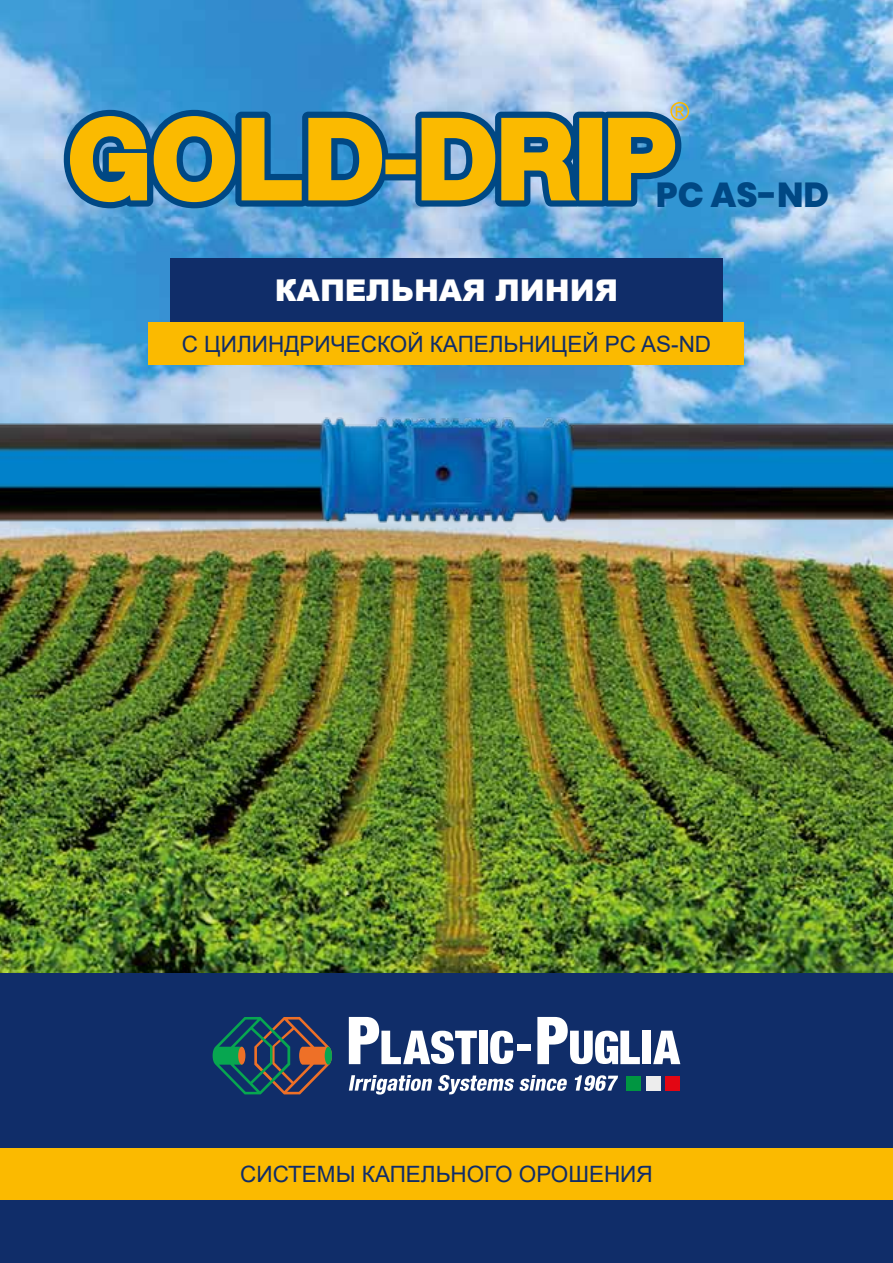
<style>
.page{position:relative;width:893px;height:1263px;background:#fff}
.page>*{position:absolute;margin:0;border:0;box-sizing:border-box;transform-origin:0 0}
.t1{font:800 34.65px "Poppins";color:#004884}
.t2{font:900 30px "Arial";color:#fff}
.t3{font:22.5px "Arial";color:#102d69}
</style>
<div class="page">
<img style="left:0;top:0;width:893px;height:974px">
<div style="left:149px;top:322px;width:595px;height:43px;background:#fbba00"></div>
<div style="left:0;top:974px;width:893px;height:289px;background:#102d69"></div>
<div style="left:0;top:1148px;width:893px;height:51px;background:#fbba00"></div>
<svg style="left:64px;top:110px;width:617px;height:98px;background:#3a7db3"></svg>
<svg style="left:670px;top:102px;width:19px;height:19px"></svg>
<svg style="left:70px;top:116px;width:605px;height:86px;background:#a39942"></svg>
<div style="left:626px;top:1076px;width:15px;height:14px;background:#009641"></div>
<div style="left:665px;top:1076px;width:15px;height:14px;background:#e30613"></div>
<div style="left:646px;top:1076px;width:15px;height:14px;background:#ededed"></div>
<svg style="left:213px;top:1017px;width:119px;height:77px"></svg>
<div style="left:238px;top:1047px;width:7px;height:18px;background:#ee7027;border-radius:50%"></div>
<svg style="left:349px;top:1017px;width:128px;height:47px"></svg>
<div style="left:479px;top:1031px;width:9px;height:33px;background:#fff"></div>
<svg style="left:490px;top:1031px;width:23px;height:33px"></svg>
<div style="left:517px;top:1044px;width:13px;height:7px;background:#fff"></div>
<svg style="left:537px;top:1017px;width:103px;height:47px"></svg>
<div style="left:642px;top:1031px;width:9px;height:33px;background:#fff"></div>
<svg style="left:653px;top:1031px;width:27px;height:33px"></svg>
<svg style="left:349px;top:1075px;width:83px;height:19px"></svg>
<svg style="left:438px;top:1075px;width:129px;height:19px"></svg>
<svg style="left:575px;top:1075px;width:43px;height:16px"></svg>
<img style="left:0;top:372px;width:893px;height:208px">
<div style="left:170px;top:258px;width:553px;height:64px;background:#102d69"></div>
<h2 class="t2" style="left:275px;top:268px;width:345px">КАПЕЛЬНАЯ ЛИНИЯ</h2>
<h1 class="t1" style="left:656px;top:175px;width:175px">PC AS-ND</h1>
<p class="t3" style="left:182px;top:328px;width:531px">С ЦИЛИНДРИЧЕСКОЙ КАПЕЛЬНИЦЕЙ PC AS-ND</p>
<p class="t3" style="left:240px;top:1158px;width:414px">СИСТЕМЫ КАПЕЛЬНОГО ОРОШЕНИЯ</p>
</div>
